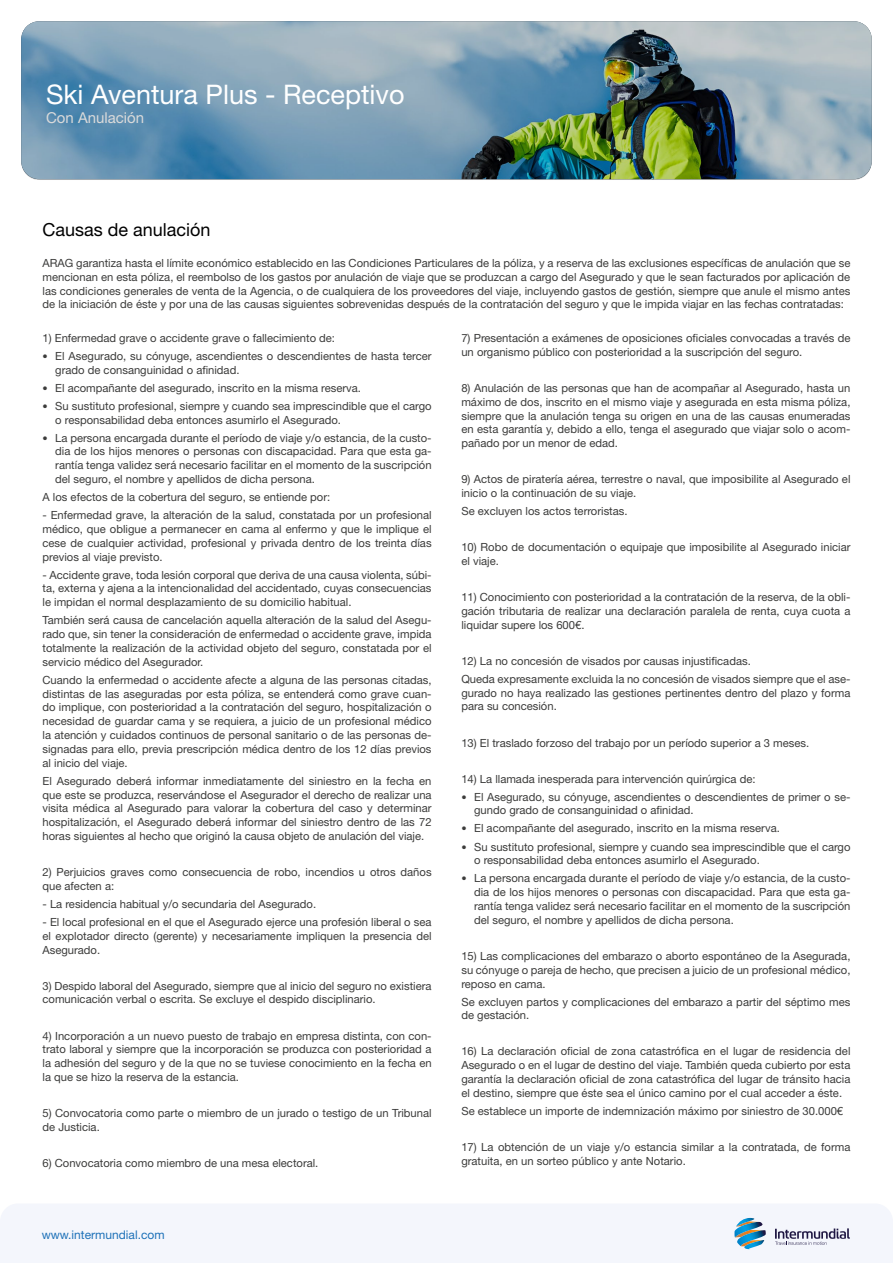
<style>
.page{position:relative;width:893px;height:1263px;background:#fff}
.page>*{position:absolute;margin:0;border:0;box-sizing:border-box;transform-origin:0 0}
.t1{font:27px "Helvetica Neue LT Std";color:#fff}
.t2{font:18px "Helvetica Neue LT Std";color:#000}
.t3{font:15px "Helvetica Neue LT Std";color:#dadada}
.t4{font:12px "Helvetica Neue LT Std";color:#1d71b8}
.t5{font:11.25px/13.8px "Helvetica Neue LT Std";color:#3c3c3b}
.s1{font-weight:700;font-size:10.5px}
</style>
<div class="page">
<div style="left:0;top:1204px;width:893px;height:59px;background:#f4f6fc"></div>
<img style="left:736px;top:1218px;width:19px;height:4px">
<img style="left:734px;top:1222px;width:29px;height:15px">
<img style="left:744px;top:1246px;width:20px;height:3px">
<img style="left:737px;top:1230px;width:29px;height:16px">
<svg style="left:775px;top:1228px;width:75px;height:17px"></svg>
<svg style="left:21px;top:21px;width:851px;height:159px;background:#7797a3"></svg>
<h1 class="t1" style="left:46px;top:79px;width:360px">Ski Aventura Plus - Receptivo</h1>
<h3 class="t3" style="left:46px;top:109px;width:100px">Con Anulación</h3>
<h2 class="t2" style="left:43px;top:219px;width:170px">Causas de anulación</h2>
<p class="t5" style="left:43px;top:256px;width:809px;text-align:justify">ARAG garantiza hasta el límite económico establecido en las Condiciones Particulares de la póliza, y a reserva de las exclusiones específicas de anulación que se mencionan en esta póliza, el reembolso de los gastos por anulación de viaje que se produzcan a cargo del Asegurado y que le sean facturados por aplicación de las condiciones generales de venta de la Agencia, o de cualquiera de los proveedores del viaje, incluyendo gastos de gestión, siempre que anule el mismo antes de la iniciación de éste y por una de las causas siguientes sobrevenidas después de la contratación del seguro y que le impida viajar en las fechas contratadas:</p>
<p class="t5" style="left:43px;top:331px;width:294px">1) Enfermedad grave o accidente grave o fallecimiento de:</p>
<p class="t5" style="left:55px;top:349px;width:378px;text-indent:-13px"><span class="s1">•</span> El Asegurado, su cónyuge, ascendientes o descendientes de hasta tercer grado de consanguinidad o afinidad.</p>
<p class="t5" style="left:43px;top:381px;width:320px"><span class="s1">•</span> El acompañante del asegurado, inscrito en la misma reserva.</p>
<p class="t5" style="left:55px;top:399px;width:378px;text-indent:-13px"><span class="s1">•</span> Su sustituto profesional, siempre y cuando sea imprescindible que el cargo o responsabilidad deba entonces asumirlo el Asegurado.</p>
<p class="t5" style="left:55px;top:431px;width:378px;text-align:justify;text-indent:-13px"><span class="s1">•</span> La persona encargada durante el período de viaje y/o estancia, de la custo&shy;dia de los hijos menores o personas con discapacidad. Para que esta ga&shy;rantía tenga validez será necesario facilitar en el momento de la suscripción del seguro, el nombre y apellidos de dicha persona.</p>
<p class="t5" style="left:43px;top:490px;width:289px">A los efectos de la cobertura del seguro, se entiende por:</p>
<p class="t5" style="left:43px;top:508px;width:391px;text-align:justify">- Enfermedad grave, la alteración de la salud, constatada por un profesional médico, que obligue a permanecer en cama al enfermo y que le implique el cese de cualquier actividad, profesional y privada dentro de los treinta días previos al viaje previsto.</p>
<p class="t5" style="left:43px;top:568px;width:391px;text-align:justify">- Accidente grave, toda lesión corporal que deriva de una causa violenta, súbi&shy;ta, externa y ajena a la intencionalidad del accidentado, cuyas consecuencias le impidan el normal desplazamiento de su domicilio habitual.</p>
<p class="t5" style="left:43px;top:613px;width:391px;text-align:justify">También será causa de cancelación aquella alteración de la salud del Asegu&shy;rado que, sin tener la consideración de enfermedad o accidente grave, impida totalmente la realización de la actividad objeto del seguro, constatada por el servicio médico del Asegurador.</p>
<p class="t5" style="left:43px;top:673px;width:391px;text-align:justify">Cuando la enfermedad o accidente afecte a alguna de las personas citadas, distintas de las aseguradas por esta póliza, se entenderá como grave cuan&shy;do implique, con posterioridad a la contratación del seguro, hospitalización o necesidad de guardar cama y se requiera, a juicio de un profesional médico la atención y cuidados continuos de personal sanitario o de las personas de&shy;signadas para ello, previa prescripción médica dentro de los 12 días previos al inicio del viaje.</p>
<p class="t5" style="left:43px;top:774px;width:391px;text-align:justify">El Asegurado deberá informar inmediatamente del siniestro en la fecha en que este se produzca, reservándose el Asegurador el derecho de realizar una visita médica al Asegurado para valorar la cobertura del caso y determinar hospitalización, el Asegurado deberá informar del siniestro dentro de las 72 horas siguientes al hecho que originó la causa objeto de anulación del viaje.</p>
<p class="t5" style="left:43px;top:865px;width:391px">2) Perjuicios graves como consecuencia de robo, incendios u otros daños que afecten a:</p>
<p class="t5" style="left:43px;top:897px;width:275px">- La residencia habitual y/o secundaria del Asegurado.</p>
<p class="t5" style="left:43px;top:915px;width:391px;text-align:justify">- El local profesional en el que el Asegurado ejerce una profesión liberal o sea el explotador directo (gerente) y necesariamente impliquen la presencia del Asegurado.</p>
<p class="t5" style="left:43px;top:979px;width:391px">3) Despido laboral del Asegurado, siempre que al inicio del seguro no existiera comunicación verbal o escrita. Se excluye el despido disciplinario.</p>
<p class="t5" style="left:43px;top:1028px;width:391px;text-align:justify">4) Incorporación a un nuevo puesto de trabajo en empresa distinta, con con&shy;trato laboral y siempre que la incorporación se produzca con posterioridad a la adhesión del seguro y de la que no se tuviese conocimiento en la fecha en la que se hizo la reserva de la estancia.</p>
<p class="t5" style="left:43px;top:1106px;width:391px">5) Convocatoria como parte o miembro de un jurado o testigo de un Tribunal de Justicia.</p>
<p class="t5" style="left:43px;top:1156px;width:277px">6) Convocatoria como miembro de una mesa electoral.</p>
<p class="t4" style="left:42px;top:1227px;width:124px">www.intermundial.com</p>
<p class="t5" style="left:461px;top:331px;width:391px">7) Presentación a exámenes de oposiciones oficiales convocadas a través de un organismo público con posterioridad a la suscripción del seguro.</p>
<p class="t5" style="left:461px;top:381px;width:391px;text-align:justify">8) Anulación de las personas que han de acompañar al Asegurado, hasta un máximo de dos, inscrito en el mismo viaje y asegurada en esta misma póliza, siempre que la anulación tenga su origen en una de las causas enumeradas en esta garantía y, debido a ello, tenga el asegurado que viajar solo o acom&shy;pañado por un menor de edad.</p>
<p class="t5" style="left:461px;top:472px;width:391px">9) Actos de piratería aérea, terrestre o naval, que imposibilite al Asegurado el inicio o la continuación de su viaje.</p>
<p class="t5" style="left:461px;top:504px;width:168px">Se excluyen los actos terroristas.</p>
<p class="t5" style="left:461px;top:540px;width:391px">10) Robo de documentación o equipaje que imposibilite al Asegurado iniciar el viaje.</p>
<p class="t5" style="left:461px;top:590px;width:391px;text-align:justify">11) Conocimiento con posterioridad a la contratación de la reserva, de la obli&shy;gación tributaria de realizar una declaración paralela de renta, cuya cuota a liquidar supere los 600€.</p>
<p class="t5" style="left:461px;top:652px;width:391px;line-height:18px">12) La no concesión de visados por causas injustificadas.<br>Queda expresamente excluida la no concesión de visados siempre que el ase-</p>
<p class="t5" style="left:461px;top:686px;width:391px">gurado no haya realizado las gestiones pertinentes dentro del plazo y forma para su concesión.</p>
<p class="t5" style="left:461px;top:735px;width:349px">13) El traslado forzoso del trabajo por un período superior a 3 meses.</p>
<p class="t5" style="left:461px;top:772px;width:296px">14) La llamada inesperada para intervención quirúrgica de:</p>
<p class="t5" style="left:474px;top:789px;width:378px;text-indent:-13px"><span class="s1">•</span> El Asegurado, su cónyuge, ascendientes o descendientes de primer o se&shy;gundo grado de consanguinidad o afinidad.</p>
<p class="t5" style="left:461px;top:821px;width:320px"><span class="s1">•</span> El acompañante del asegurado, inscrito en la misma reserva.</p>
<p class="t5" style="left:474px;top:839px;width:378px;text-indent:-13px"><span class="s1">•</span> Su sustituto profesional, siempre y cuando sea imprescindible que el cargo o responsabilidad deba entonces asumirlo el Asegurado.</p>
<p class="t5" style="left:474px;top:871px;width:378px;text-align:justify;text-indent:-13px"><span class="s1">•</span> La persona encargada durante el período de viaje y/o estancia, de la custo&shy;dia de los hijos menores o personas con discapacidad. Para que esta ga&shy;rantía tenga validez será necesario facilitar en el momento de la suscripción del seguro, el nombre y apellidos de dicha persona.</p>
<p class="t5" style="left:461px;top:949px;width:391px;text-align:justify">15) Las complicaciones del embarazo o aborto espontáneo de la Asegurada, su cónyuge o pareja de hecho, que precisen a juicio de un profesional médico, reposo en cama.</p>
<p class="t5" style="left:461px;top:994px;width:391px">Se excluyen partos y complicaciones del embarazo a partir del séptimo mes de gestación.</p>
<p class="t5" style="left:461px;top:1044px;width:391px;text-align:justify">16) La declaración oficial de zona catastrófica en el lugar de residencia del Asegurado o en el lugar de destino del viaje. También queda cubierto por esta garantía la declaración oficial de zona catastrófica del lugar de tránsito hacia el destino, siempre que éste sea el único camino por el cual acceder a éste.</p>
<p class="t5" style="left:461px;top:1104px;width:383px">Se establece un importe de indemnización máximo por siniestro de 30.000€</p>
<p class="t5" style="left:461px;top:1140px;width:391px">17) La obtención de un viaje y/o estancia similar a la contratada, de forma gratuita, en un sorteo público y ante Notario.</p>
</div>
